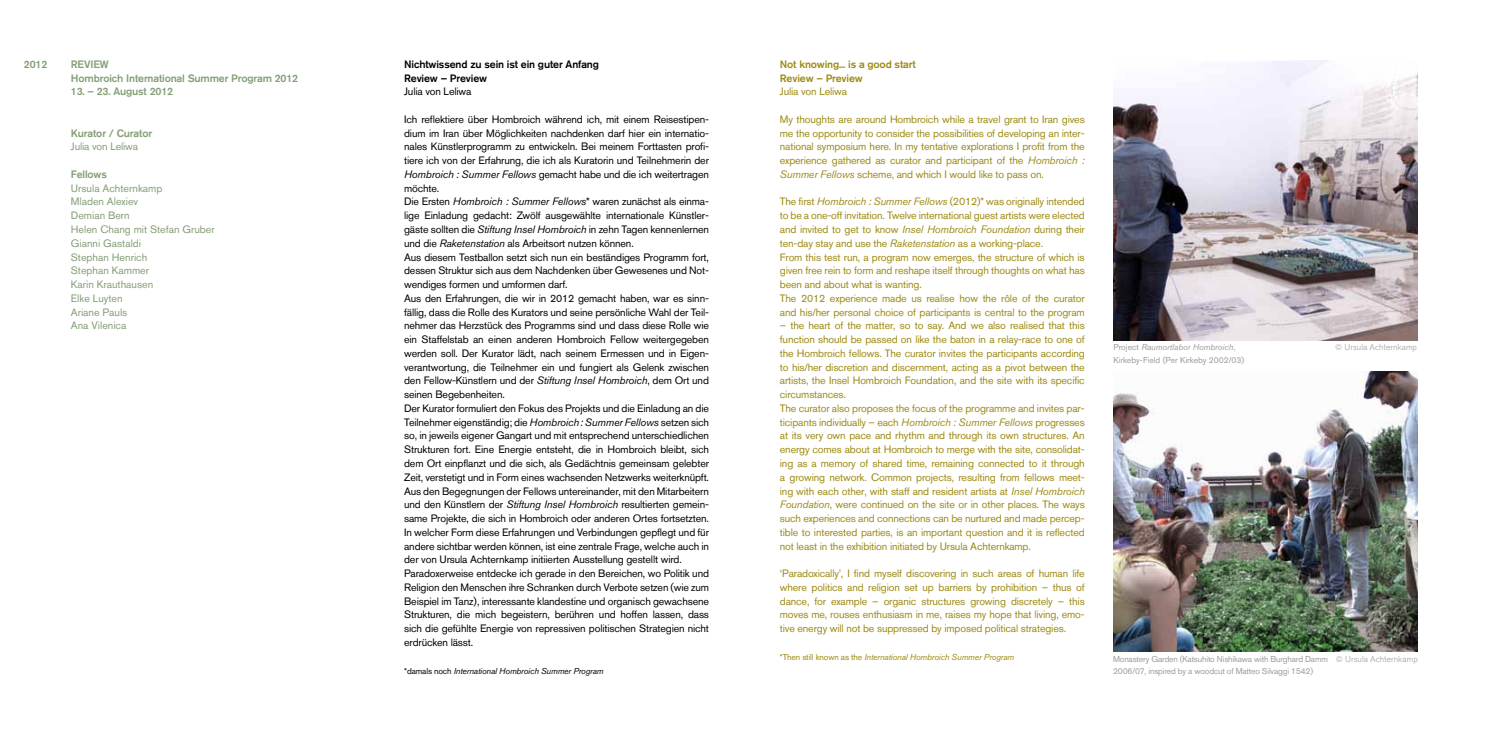
<style>
.page{position:relative;width:1489px;height:745px;background:#fff}
.page>*{position:absolute;margin:0;border:0;box-sizing:border-box;transform-origin:0 0}
.t1{font:10.62px/13.8px "Akzidenz Grotesk BQ";letter-spacing:-.015em;color:#000}
.t2{font:10.62px/13.8px "Akzidenz Grotesk BQ";letter-spacing:-.015em;color:#9d8a13;text-align:justify}
.t3{font:10.62px/13.8px "Akzidenz Grotesk BQ";color:#839e76}
.t4{font:500 10.62px/13.8px "Akzidenz Grotesk BQ";letter-spacing:-.015em;color:#839e76}
.t5{font:500 10.62px/13.8px "Akzidenz Grotesk BQ";letter-spacing:-.015em;color:#000}
.t6{font:500 10.62px/13.8px "Akzidenz Grotesk BQ";letter-spacing:-.015em;color:#9d8a13}
.t7{font:8.5px/12.5px "Akzidenz Grotesk BQ";letter-spacing:-.02em;color:#9c9c9d}
.t8{font:8.5px/12.5px "Akzidenz Grotesk BQ";color:#9c9c9d}
.t9{font:italic 8.5px "Akzidenz Grotesk BQ";letter-spacing:-.015em;color:#9d8a13}
.t10{font:italic 8.5px "Akzidenz Grotesk BQ";letter-spacing:-.015em;color:#000}
.t11{font:300 8.5px "Akzidenz Grotesk BQ";color:#9c9c9d}
.s1{font-style:italic}
.s2{font-style:normal}
</style>
<div class="page">
<img style="left:1113px;top:60px;width:304px;height:280px">
<img style="left:1113px;top:371px;width:304px;height:280px">
<p class="t4" style="left:24px;top:57px;width:25px">2012</p>
<p class="t4" style="left:71px;top:57px;width:229px">REVIEW<br>Hombroich International Summer Program 2012</p>
<p class="t4" style="left:71px;top:84px;width:104px">13. – 23. August 2012</p>
<p class="t4" style="left:71px;top:126px;width:83px">Kurator / Curator</p>
<p class="t3" style="left:71px;top:140px;width:69px">Julia von Leliwa</p>
<p class="t4" style="left:71px;top:167px;width:38px">Fellows</p>
<p class="t3" style="left:71px;top:181px;width:145px">Ursula Achternkamp<br>Mladen Alexiev<br>Demian Bern<br>Helen Chang mit Stefan Gruber<br>Gianni Gastaldi<br>Stephan Henrich<br>Stephan Kammer<br>Karin Krauthausen<br>Elke Luyten<br>Ariane Pauls<br>Ana Vilenica</p>
<p class="t5" style="left:404px;top:57px;width:196px">Nichtwissend zu sein ist ein guter Anfang<br>Review – Preview</p>
<p class="t1" style="left:404px;top:85px;width:69px">Julia von Leliwa</p>
<p class="t1" style="left:404px;top:112px;width:306px">Ich reflektiere über Hombroich während ich, mit einem Reisestipen&shy;dium im Iran über Möglichkeiten nachdenken darf hier ein internatio&shy;nales Künstlerprogramm zu entwickeln. Bei meinem Forttasten profi&shy;tiere ich von der Erfahrung, die ich als Kuratorin und Teilnehmerin der <span class="s1">Hombroich : Summer Fellows</span> gemacht habe und die ich weitertragen möchte.<br>Die Ersten <span class="s1">Hombroich : Summer Fellows</span>* waren zunächst als einma&shy;lige Einladung gedacht: Zwölf ausgewählte internationale Künstler&shy;gäste sollten die <span class="s1">Stiftung Insel Hombroich</span> in zehn Tagen kennenlernen und die <span class="s1">Raketenstation</span> als Arbeitsort nutzen können.<br>Aus diesem Testballon setzt sich nun ein beständiges Programm fort, dessen Struktur sich aus dem Nachdenken über Gewesenes und Not&shy;wendiges formen und umformen darf.<br>Aus den Erfahrungen, die wir in 2012 gemacht haben, war es sinn&shy;fällig, dass die Rolle des Kurators und seine persönliche Wahl der Teil&shy;nehmer das Herzstück des Programms sind und dass diese Rolle wie ein Staffelstab an einen anderen Hombroich Fellow weitergegeben werden soll. Der Kurator lädt, nach seinem Ermessen und in Eigen&shy;verantwortung, die Teilnehmer ein und fungiert als Gelenk zwischen den Fellow-Künstlern und der <span class="s1">Stiftung Insel Hombroich</span>, dem Ort und seinen Begebenheiten.<br>Der Kurator formuliert den Fokus des Projekts und die Einladung an die Teilnehmer eigenständig; die <span class="s1">Hombroich: Summer Fellows</span> setzen sich so, in jeweils eigener Gangart und mit entsprechend unterschiedlichen Strukturen fort. Eine Energie entsteht, die in Hombroich bleibt, sich dem Ort einpflanzt und die sich, als Gedächtnis gemeinsam gelebter Zeit, verstetigt und in Form eines wachsenden Netzwerks weiterknüpft.<br>Aus den Begegnungen der Fellows untereinander, mit den Mitarbeitern und den Künstlern der <span class="s1">Stiftung Insel Hombroich</span> resultierten gemein&shy;same Projekte, die sich in Hombroich oder anderen Ortes fortsetzten.<br>In welcher Form diese Erfahrungen und Verbindungen gepflegt und für andere sichtbar werden können, ist eine zentrale Frage, welche auch in der von Ursula Achternkamp initiierten Ausstellung gestellt wird.<br>Paradoxerweise entdecke ich gerade in den Bereichen, wo Politik und Religion den Menschen ihre Schranken durch Verbote setzen (wie zum Beispiel im Tanz), interessante klandestine und organisch gewachsene Strukturen, die mich begeistern, berühren und hoffen lassen, dass sich die gefühlte Energie von repressiven politischen Strategien nicht erdrücken lässt.</p>
<p class="t10" style="left:404px;top:665px;width:201px"><span class="s2">*damals noch</span> International Hombroich Summer Program</p>
<p class="t6" style="left:779px;top:57px;width:137px">Not knowing... is a good start<br>Review – Preview</p>
<p class="t2" style="left:779px;top:85px;width:69px">Julia von Leliwa</p>
<p class="t2" style="left:779px;top:112px;width:306px">My thoughts are around Hombroich while a travel grant to Iran gives me the opportunity to consider the possibilities of developing an inter&shy;national symposium here. In my tentative explorations I profit from the experience gathered as curator and participant of the <span class="s1">Hombroich :<br>Summer Fellows</span> scheme, and which I would like to pass on.</p>
<p class="t2" style="left:779px;top:195px;width:306px;text-align:left">The first <span class="s1">Hombroich : Summer Fellows</span> (2012)* was originally intended to be a one-off invitation. Twelve international guest artists were elected and invited to get to know <span class="s1">Insel Hombroich Foundation</span> during their ten-day stay and use the <span class="s1">Raketenstation</span> as a working-place.<br>From this test run, a program now emerges, the structure of which is given free rein to form and reshape itself through thoughts on what has been and about what is wanting.<br>The 2012 experience made us realise how the rôle of the curator and his/her personal choice of participants is central to the program</p>
<p class="t2" style="left:779px;top:318px;width:306px;text-align:left">– the heart of the matter, so to say. And we also realised that this function should be passed on like the baton in a relay-race to one of the Hombroich fellows. The curator invites the participants according to his/her discretion and discernment, acting as a pivot between the artists, the Insel Hombroich Foundation, and the site with its specific circumstances.<br>The curator also proposes the focus of the programme and invites par&shy;ticipants individually – each <span class="s1">Hombroich : Summer Fellows</span> progresses at its very own pace and rhythm and through its own structures. An energy comes about at Hombroich to merge with the site, consolidat&shy;ing as a memory of shared time, remaining connected to it through a growing network. Common projects, resulting from fellows meet&shy;ing with each other, with staff and resident artists at <span class="s1">Insel Hombroich Foundation</span>, were continued on the site or in other places. The ways such experiences and connections can be nurtured and made percep&shy;tible to interested parties, is an important question and it is reflected not least in the exhibition initiated by Ursula Achternkamp.</p>
<p class="t2" style="left:779px;top:566px;width:306px">‘Paradoxically’, I find myself discovering in such areas of human life where politics and religion set up barriers by prohibition – thus of dance, for example – organic structures growing discretely – this moves me, rouses enthusiasm in me, raises my hope that living, emo&shy;tive energy will not be suppressed by imposed political strategies.</p>
<p class="t9" style="left:779px;top:651px;width:236px"><span class="s2">*Then still known as the</span> International Hombroich Summer Program</p>
<p class="t8" style="left:1113px;top:341px;width:132px">Project <span class="s1">Raumortlabor Hombroich</span>,<br>Kirkeby-Field (Per Kirkeby 2002/03)</p>
<p class="t11" style="left:1334px;top:342px;width:83px">© Ursula Achternkamp</p>
<p class="t7" style="left:1113px;top:652px;width:216px">Monastery Garden (Katsuhito Nishikawa with Burghard Damm<br>2006/07, inspired by a woodcut of Matteo Silvaggi 1542)</p>
<p class="t11" style="left:1335px;top:653px;width:83px">© Ursula Achternkamp</p>
</div>
